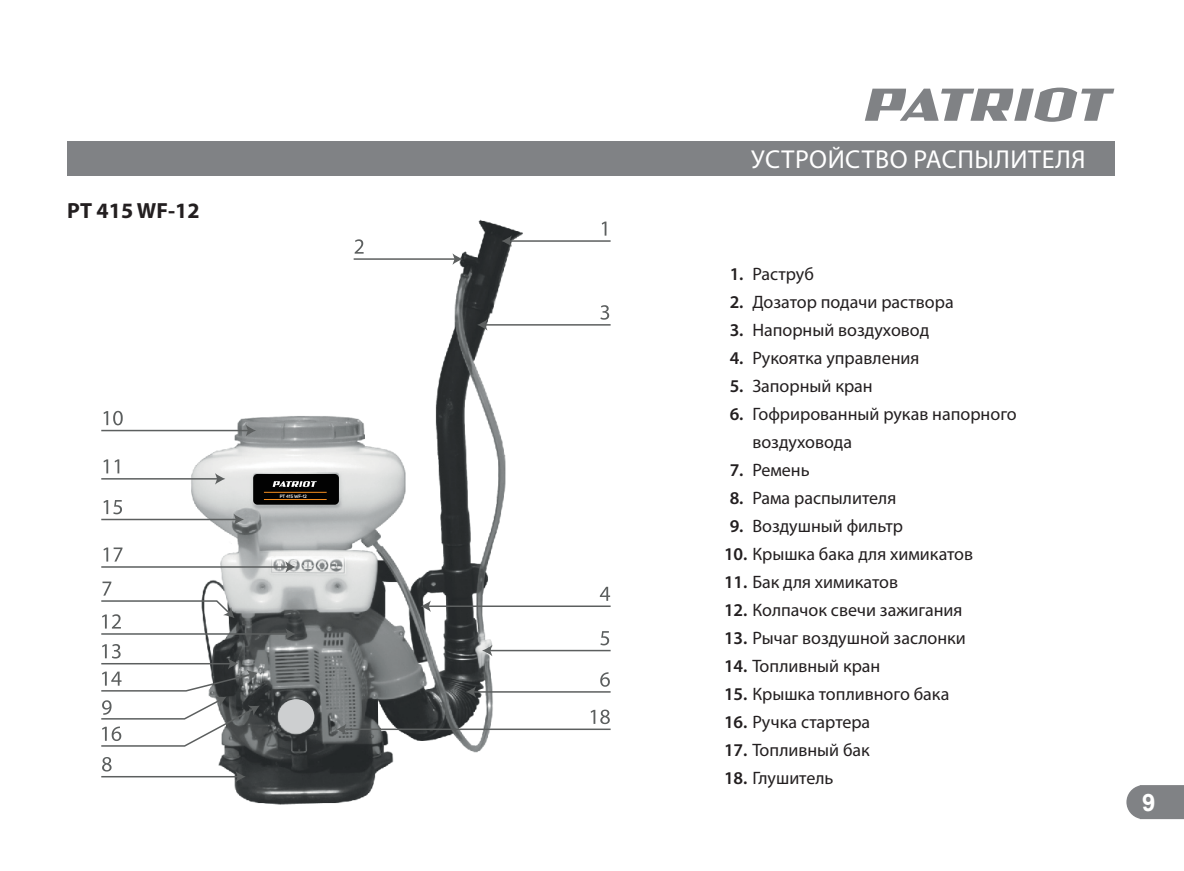
<style>
.page{position:relative;width:1184px;height:871px;background:#fff}
.page>*{position:absolute;margin:0;border:0;box-sizing:border-box;transform-origin:0 0}
.t1{font:26px "Myriad Pro";letter-spacing:.02em;color:#fff}
.t2{font:700 24px "Arial";color:#fff}
.t3{font:700 22px "Myriad Pro";color:#231f20}
.t4{font:18px/28px "Myriad Pro";color:#231f20}
.t5{font:600 4.8px "Uni Sans";color:#fff}
.s1{font-weight:600}
</style>
<div class="page">
<img style="left:173px;top:219px;width:376px;height:586px">
<hr style="left:509px;top:240px;width:101px;height:2px;background:#5c5f5f">
<svg style="left:501px;top:235px;width:11px;height:12px"></svg>
<hr style="left:353px;top:258px;width:102px;height:2px;background:#5c5f5f">
<svg style="left:452px;top:253px;width:11px;height:12px"></svg>
<hr style="left:101px;top:430px;width:148px;height:1px;background:#5c5f5f">
<svg style="left:246px;top:425px;width:10px;height:11px"></svg>
<hr style="left:484px;top:324px;width:126px;height:2px;background:#5c5f5f">
<svg style="left:477px;top:319px;width:10px;height:11px"></svg>
<hr style="left:489px;top:650px;width:121px;height:1px;background:#5c5f5f">
<svg style="left:482px;top:645px;width:10px;height:11px"></svg>
<hr style="left:473px;top:691px;width:137px;height:1px;background:#5c5f5f">
<svg style="left:466px;top:686px;width:10px;height:11px"></svg>
<hr style="left:428px;top:605px;width:182px;height:2px;background:#5c5f5f">
<svg style="left:420px;top:600px;width:11px;height:12px"></svg>
<svg style="left:601px;top:222px;width:5px;height:14px"></svg>
<svg style="left:354px;top:239px;width:9px;height:15px"></svg>
<svg style="left:103px;top:411px;width:20px;height:14px"></svg>
<hr style="left:101px;top:478px;width:117px;height:1px;background:#5c5f5f">
<svg style="left:215px;top:473px;width:10px;height:11px"></svg>
<svg style="left:103px;top:459px;width:16px;height:14px"></svg>
<hr style="left:101px;top:519px;width:136px;height:1px;background:#5c5f5f">
<svg style="left:234px;top:514px;width:10px;height:11px"></svg>
<svg style="left:103px;top:500px;width:19px;height:14px"></svg>
<hr style="left:101px;top:566px;width:187px;height:2px;background:#5c5f5f">
<svg style="left:285px;top:561px;width:11px;height:12px"></svg>
<svg style="left:103px;top:547px;width:19px;height:14px"></svg>
<hr style="left:101px;top:633px;width:187px;height:2px;background:#5c5f5f">
<svg style="left:285px;top:628px;width:11px;height:12px"></svg>
<svg style="left:101px;top:581px;width:133px;height:47px"></svg>
<svg style="left:101px;top:644px;width:159px;height:103px"></svg>
<hr style="left:101px;top:776px;width:137px;height:1px;background:#5c5f5f">
<svg style="left:235px;top:771px;width:11px;height:11px"></svg>
<svg style="left:102px;top:757px;width:10px;height:14px"></svg>
<svg style="left:600px;top:305px;width:9px;height:15px"></svg>
<svg style="left:600px;top:587px;width:10px;height:14px"></svg>
<svg style="left:600px;top:631px;width:9px;height:14px"></svg>
<svg style="left:600px;top:672px;width:10px;height:15px"></svg>
<hr style="left:343px;top:728px;width:267px;height:2px;background:#5c5f5f">
<svg style="left:336px;top:723px;width:10px;height:12px"></svg>
<svg style="left:590px;top:709px;width:20px;height:15px"></svg>
<div style="left:278px;top:699px;width:36px;height:34px;background:#cdcfd0;border-radius:50%"></div>
<div style="left:253px;top:474px;width:86px;height:31px;background:#020202;border-radius:4px"></div>
<svg style="left:273px;top:481px;width:44px;height:6px"></svg>
<hr style="left:264px;top:492px;width:63px;height:1px;background:#f78e1e">
<hr style="left:264px;top:499px;width:63px;height:1px;background:#f78e1e">
<div style="left:67px;top:141px;width:1047px;height:34px;background:#808285"></div>
<svg style="left:1126px;top:785px;width:57px;height:34px;background:#898b8d"></svg>
<svg style="left:865px;top:88px;width:249px;height:34px"></svg>
<p class="t3" style="left:67px;top:200px;width:134px">PT 415 WF-12</p>
<p class="t5" style="left:280px;top:493px;width:29px">PT 415 WF-12</p>
<h1 class="t1" style="left:751px;top:147px;width:336px">УСТРОЙСТВО РАСПЫЛИТЕЛЯ</h1>
<p class="t4" style="left:729px;top:261px;width:86px"><span class="s1">1.</span> Раструб</p>
<p class="t4" style="left:729px;top:289px;width:225px"><span class="s1">2.</span> Дозатор подачи раствора</p>
<p class="t4" style="left:729px;top:317px;width:201px"><span class="s1">3.</span> Напорный воздуховод</p>
<p class="t4" style="left:729px;top:345px;width:191px"><span class="s1">4.</span> Рукоятка управления</p>
<p class="t4" style="left:729px;top:373px;width:145px"><span class="s1">5.</span> Запорный кран</p>
<p class="t4" style="left:752px;top:401px;width:266px;text-indent:-23px"><span class="s1">6.</span> Гофрированный рукав напорного воздуховода</p>
<p class="t4" style="left:729px;top:457px;width:82px"><span class="s1">7.</span> Ремень</p>
<p class="t4" style="left:729px;top:485px;width:168px"><span class="s1">8.</span> Рама распылителя</p>
<p class="t4" style="left:729px;top:513px;width:175px"><span class="s1">9.</span> Воздушный фильтр</p>
<p class="t4" style="left:724px;top:541px;width:251px"><span class="s1">10.</span> Крышка бака для химикатов</p>
<p class="t4" style="left:724px;top:569px;width:175px"><span class="s1">11.</span> Бак для химикатов</p>
<p class="t4" style="left:724px;top:597px;width:240px"><span class="s1">12.</span> Колпачок свечи зажигания</p>
<p class="t4" style="left:724px;top:625px;width:243px"><span class="s1">13.</span> Рычаг воздушной заслонки</p>
<p class="t4" style="left:724px;top:653px;width:158px"><span class="s1">14.</span> Топливный кран</p>
<p class="t4" style="left:724px;top:681px;width:227px"><span class="s1">15.</span> Крышка топливного бака</p>
<p class="t4" style="left:724px;top:709px;width:148px"><span class="s1">16.</span> Ручка стартера</p>
<p class="t4" style="left:724px;top:737px;width:147px"><span class="s1">17.</span> Топливный бак</p>
<p class="t4" style="left:724px;top:765px;width:111px"><span class="s1">18.</span> Глушитель</p>
<h2 class="t2" style="left:1142px;top:788px;width:15px">9</h2>
</div>
